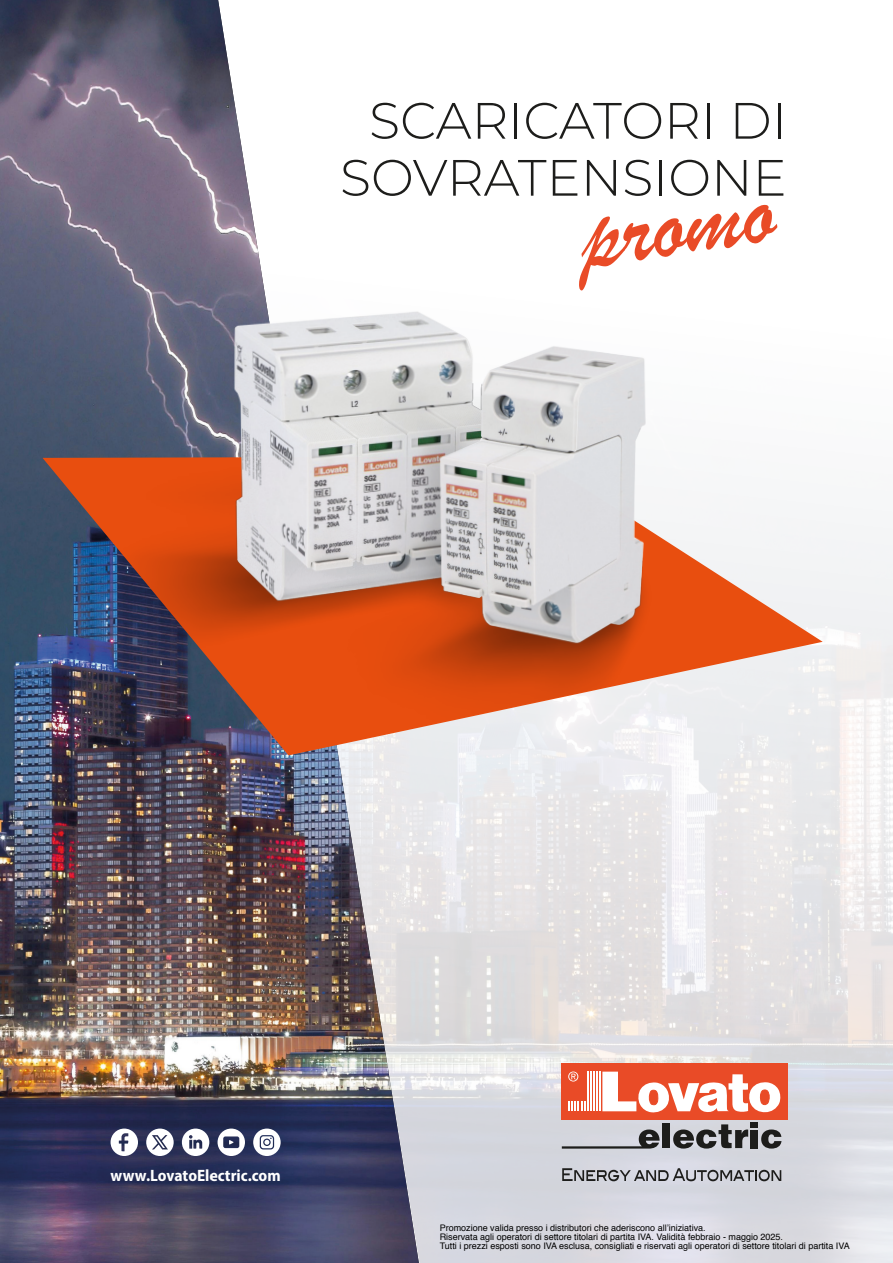
<style>
.page{position:relative;width:893px;height:1263px;background:#fff}
.page>*{position:absolute;margin:0;border:0;box-sizing:border-box;transform-origin:0 0}
.t1{font:105px "Brush Script";color:#e94b27}
.t2{font:300 51px/57px "Montserrat";color:#1d1d1b;text-align:center}
.t3{font:700 semi-condensed 16.5px "Myriad Pro";color:#fff}
.t4{font:9px/9px "Helvetica";color:#000}
</style>
<div class="page">
<img style="left:0;top:0;width:213px;height:1263px">
<svg style="left:182px;top:1128px;width:27px;height:28px"></svg>
<svg style="left:111px;top:1128px;width:27px;height:28px"></svg>
<svg style="left:146px;top:1128px;width:28px;height:28px"></svg>
<img style="left:216px;top:0;width:677px;height:1263px">
<svg style="left:0;top:405px;width:878px;height:350px"></svg>
<img style="left:81px;top:272px;width:721px;height:459px">
<div style="left:561px;top:1063px;width:227px;height:57px;background:#e94b27"></div>
<svg style="left:562px;top:1129px;width:98px;height:19px;background:#adaeb4"></svg>
<div style="left:663px;top:1123px;width:7px;height:25px;background:#1d1d1b"></div>
<svg style="left:673px;top:1124px;width:75px;height:24px;background:#7b7c7f"></svg>
<div style="left:751px;top:1122px;width:7px;height:6px;background:#1d1d1b"></div>
<div style="left:751px;top:1130px;width:7px;height:18px;background:#1d1d1b"></div>
<svg style="left:761px;top:1129px;width:20px;height:19px"></svg>
<svg style="left:568px;top:1101px;width:17px;height:10px"></svg>
<hr style="left:587px;top:1071px;width:1px;height:40px;background:#fff">
<hr style="left:590px;top:1071px;width:2px;height:40px;background:#fff">
<hr style="left:593px;top:1071px;width:2px;height:40px;background:#fff">
<hr style="left:596px;top:1071px;width:2px;height:40px;background:#fff">
<hr style="left:599px;top:1071px;width:2px;height:40px;background:#fff">
<svg style="left:568px;top:1071px;width:10px;height:10px"></svg>
<svg style="left:602px;top:1071px;width:179px;height:42px"></svg>
<svg style="left:562px;top:1168px;width:219px;height:13px;background:#999a9f"></svg>
<p class="t2" style="left:340px;top:90px;width:448px">SCARICATORI DI<br>SOVRATENSIONE</p>
<p class="t1" style="left:568px;top:169px;width:198px;rotate:-9deg">promo</p>
<p class="t3" style="left:111px;top:1165px;width:172px">www.LovatoElectric.com</p>
<p class="t4" style="left:440px;top:1224px;width:268px">Promozione valida presso i distributori che aderiscono all’iniziativa.</p>
<p class="t4" style="left:440px;top:1233px;width:412px">Riservata agli operatori di settore titolari di partita IVA. Validità febbraio - maggio 2025.<br>Tutti i prezzi esposti sono IVA esclusa, consigliati e riservati agli operatori di settore titolari di partita IVA</p>
</div>
